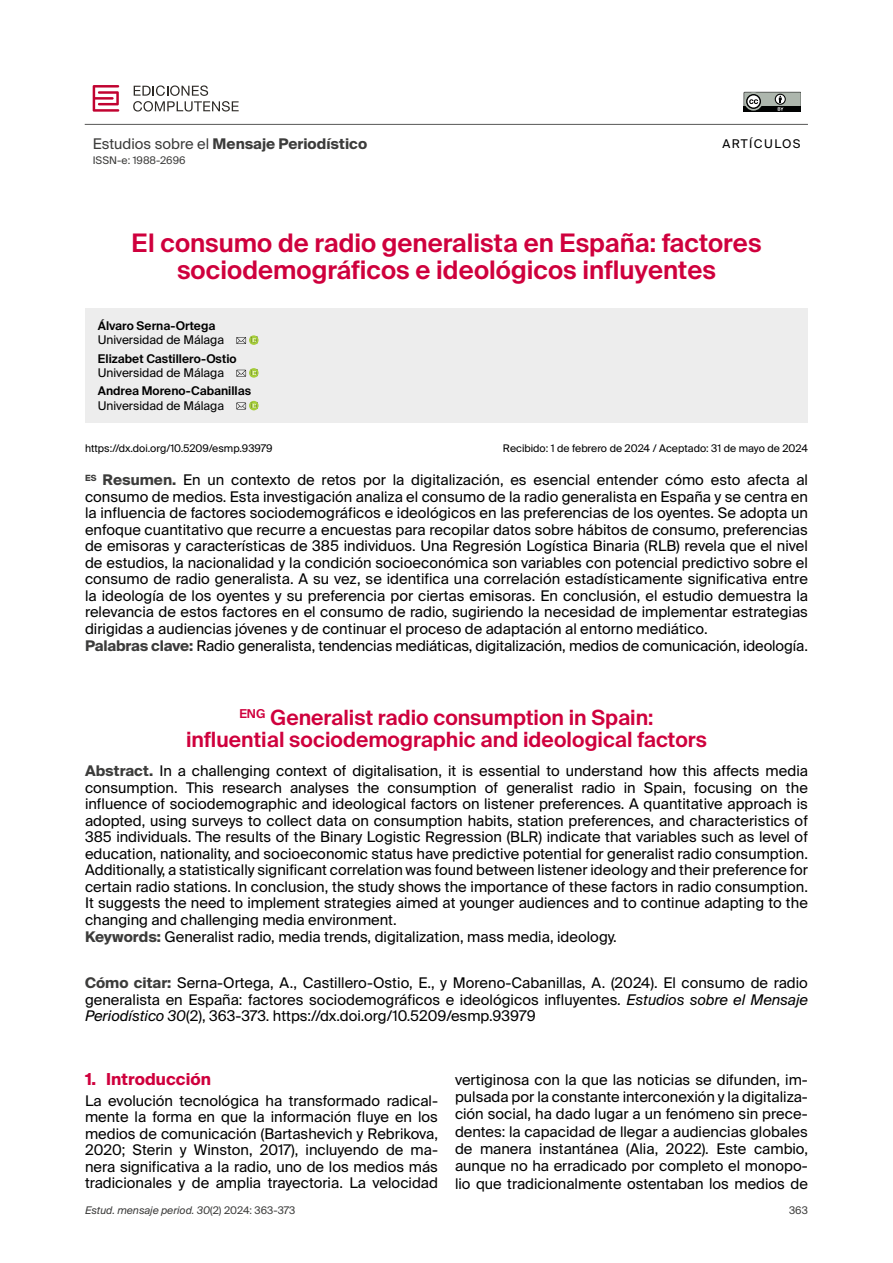
<style>
.page{position:relative;width:893px;height:1263px;background:#fff}
.page>*{position:absolute;margin:0;border:0;box-sizing:border-box;transform-origin:0 0}
._000-Título_original{font:600 25.5px/27px "Suisse Intl";color:#cf003d;text-align:center}
._000-Título_traducid{font:600 21px/22.5px "Suisse Intl";color:#cf003d;text-align:center}
._000-LADILLO_01{font:700 16.5px "Suisse Intl";color:#cf003d}
._000_Resumen_abstrac{font:14.7px/16.5px "Suisse Intl";color:#000;text-align:justify}
._000-PRIMER_PARRAFO{font:14.7px/17.2px "Suisse Intl";color:#000;text-align:justify}
._000_COMO_CITAR{font:14.7px/16.5px "Suisse Intl";color:#000;text-align:justify}
._000-Palabras_clave{font:14.7px "Suisse Intl";letter-spacing:-.01em;color:#000}
.t1{font:700 14.7px "Suisse Intl";color:#3c3c3b}
._000-Autor{font:600 12px "Suisse Intl";color:#000}
._000-CARGO{font:12px "Suisse Intl";color:#000}
._000-CARGO-2{font:12px "Suisse Intl";letter-spacing:.12em;color:#000}
._000-LINEA_DOI{font:10.5px "Suisse Intl";color:#000}
.t2{font:italic 10.5px "Suisse Intl";color:#3c3c3b}
.t3{font:10.5px "Suisse Intl";color:#3c3c3b}
.s1{font-weight:400}
.s2{font-weight:700;color:#3c3c3b}
.s3{font-style:italic}
.s4{font-style:normal}
</style>
<div class="page">
<div style="left:85px;top:308px;width:723px;height:114px;background:#ededed"></div>
<svg style="left:236px;top:335px;width:23px;height:10px"></svg>
<svg style="left:236px;top:368px;width:23px;height:10px"></svg>
<svg style="left:236px;top:401px;width:23px;height:9px"></svg>
<hr style="left:85px;top:124px;width:723px;height:1px;background:#575756">
<svg style="left:744px;top:92px;width:56px;height:19px"></svg>
<svg style="left:93px;top:85px;width:26px;height:26px"></svg>
<svg style="left:133px;top:85px;width:106px;height:26px"></svg>
<p class="t1" style="left:93px;top:135px;width:276px"><span class="s1">Estudios sobre el</span> Mensaje Periodístico</p>
<p class="t3" style="left:93px;top:154px;width:94px">ISSN-e: 1988-2696</p>
<p class="_000-CARGO-2" style="left:722px;top:136px;width:80px">ARTÍCULOS</p>
<p class="_000-Título_original" style="left:131px;top:229px;width:631px">El consumo de radio generalista en España: factores sociodemográficos e ideológicos influyentes</p>
<p class="_000-Autor" style="left:98px;top:319px;width:119px">Álvaro Serna-Ortega</p>
<p class="_000-CARGO" style="left:98px;top:333px;width:128px">Universidad de Málaga</p>
<p class="_000-Autor" style="left:98px;top:351px;width:140px">Elizabet Castillero-Ostio</p>
<p class="_000-CARGO" style="left:98px;top:366px;width:128px">Universidad de Málaga</p>
<p class="_000-Autor" style="left:98px;top:384px;width:155px">Andrea Moreno-Cabanillas</p>
<p class="_000-CARGO" style="left:98px;top:398px;width:128px">Universidad de Málaga</p>
<p class="_000-LINEA_DOI" style="left:85px;top:442px;width:189px">https://dx.doi.org/10.5209/esmp.93979</p>
<p class="_000-LINEA_DOI" style="left:503px;top:442px;width:306px">Recibido: 1 de febrero de 2024 / Aceptado: 31 de mayo de 2024</p>
<p class="_000_Resumen_abstrac" style="left:85px;top:472px;width:724px"><sup>ES</sup> <span class="s2">Resumen.</span> En un contexto de retos por la digitalización, es esencial entender cómo esto afecta al consumo de medios. Esta investigación analiza el consumo de la radio generalista en España y se centra en la influencia de factores sociodemográficos e ideológicos en las preferencias de los oyentes. Se adopta un enfoque cuantitativo que recurre a encuestas para recopilar datos sobre hábitos de consumo, preferencias de emisoras y características de 385 individuos. Una Regresión Logística Binaria (RLB) revela que el nivel de estudios, la nacionalidad y la condición socioeconómica son variables con potencial predictivo sobre el consumo de radio generalista. A su vez, se identifica una correlación estadísticamente significativa entre la ideología de los oyentes y su preferencia por ciertas emisoras. En conclusión, el estudio demuestra la relevancia de estos factores en el consumo de radio, sugiriendo la necesidad de implementar estrategias dirigidas a audiencias jóvenes y de continuar el proceso de adaptación al entorno mediático.</p>
<p class="_000-Palabras_clave" style="left:85px;top:637px;width:724px"><span class="s2">Palabras clave:</span> Radio generalista, tendencias mediáticas, digitalización, medios de comunicación, ideología.</p>
<p class="_000-Título_traducid" style="left:186px;top:706px;width:522px"><sup>ENG</sup> Generalist radio consumption in Spain:<br>influential sociodemographic and ideological factors</p>
<p class="_000_Resumen_abstrac" style="left:85px;top:763px;width:724px"><span class="s2">Abstract.</span> In a challenging context of digitalisation, it is essential to understand how this affects media consumption. This research analyses the consumption of generalist radio in Spain, focusing on the influence of sociodemographic and ideological factors on listener preferences. A quantitative approach is adopted, using surveys to collect data on consumption habits, station preferences, and characteristics of 385 individuals. The results of the Binary Logistic Regression (BLR) indicate that variables such as level of education, nationality, and socioeconomic status have predictive potential for generalist radio consumption.<br>Additionally, a statistically significant correlation was found between listener ideology and their preference for certain radio stations. In conclusion, the study shows the importance of these factors in radio consumption.<br>It suggests the need to implement strategies aimed at younger audiences and to continue adapting to the changing and challenging media environment.</p>
<p class="_000-Palabras_clave" style="left:85px;top:928px;width:533px"><span class="s2">Keywords:</span> Generalist radio, media trends, digitalization, mass media, ideology.</p>
<p class="_000_COMO_CITAR" style="left:85px;top:975px;width:724px"><span class="s2">Cómo citar:</span> Serna-Ortega, A., Castillero-Ostio, E., y Moreno-Cabanillas, A. (2024). El consumo de radio generalista en España: factores sociodemográficos e ideológicos influyentes. <span class="s3">Estudios sobre el Mensaje Periodístico 30</span>(2), 363-373. https://dx.doi.org/10.5209/esmp.93979</p>
<p class="_000-LADILLO_01" style="left:85px;top:1069px;width:127px">1. Introducción</p>
<p class="_000-PRIMER_PARRAFO" style="left:85px;top:1092px;width:354px;line-height:16.5px">La evolución tecnológica ha transformado radical&shy;mente la forma en que la información fluye en los medios de comunicación (Bartashevich y Rebrikova, 2020; Sterin y Winston, 2017), incluyendo de ma&shy;nera significativa a la radio, uno de los medios más tradicionales y de amplia trayectoria. La velocidad</p>
<p class="_000-PRIMER_PARRAFO" style="left:455px;top:1071px;width:354px">vertiginosa con la que las noticias se difunden, im&shy;pulsada por la constante interconexión y la digitaliza&shy;ción social, ha dado lugar a un fenómeno sin prece&shy;dentes: la capacidad de llegar a audiencias globales de manera instantánea (Alia, 2022). Este cambio, aunque no ha erradicado por completo el monopo&shy;lio que tradicionalmente ostentaban los medios de</p>
<p class="t2" style="left:85px;top:1204px;width:212px">Estud. mensaje period. 30<span class="s4">(2) 2024: 363-373</span></p>
<p class="t3" style="left:789px;top:1204px;width:20px">363</p>
</div>
